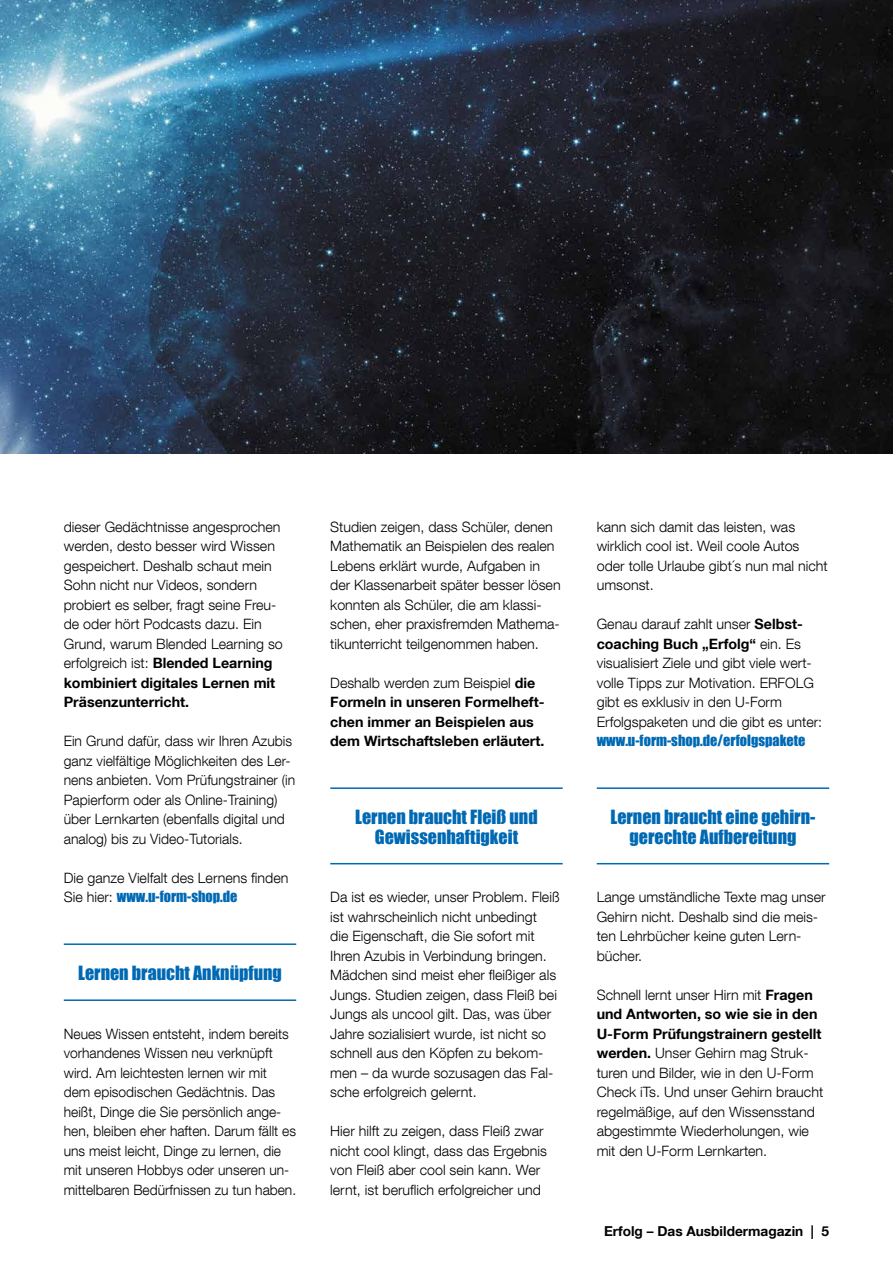
<style>
.page{position:relative;width:893px;height:1263px;background:#fff}
.page>*{position:absolute;margin:0;border:0;box-sizing:border-box;transform-origin:0 0}
.t1{font:18px/19.5px "Impact";color:#0069b4;text-align:center}
.t2{font:300 14.25px/19.5px "Helvetica Neue LT Com";color:#000}
.t3{font:700 14.25px/19.5px "Helvetica Neue LT Com";color:#000}
.t4{font:14.25px "Impact";color:#0069b4}
.t5{font:700 13.65px "Helvetica Neue LT Com";color:#000}
.s1{font-weight:700}
.s2{font-family:"Helvetica Neue LT Com";font-weight:300;color:#000}
.s3{font-weight:300}
</style>
<div class="page">
<img style="left:0;top:0;width:893px;height:454px">
<hr style="left:64px;top:943px;width:232px;height:2px;background:#0069b4">
<hr style="left:64px;top:999px;width:232px;height:2px;background:#0069b4">
<hr style="left:330px;top:787px;width:233px;height:2px;background:#0069b4">
<hr style="left:330px;top:863px;width:233px;height:1px;background:#0069b4">
<hr style="left:597px;top:787px;width:232px;height:2px;background:#0069b4">
<hr style="left:597px;top:863px;width:232px;height:1px;background:#0069b4">
<p class="t2" style="left:64px;top:517px;width:221px">dieser Gedächtnisse angesprochen werden, desto besser wird Wissen gespeichert. Deshalb schaut mein<br>Sohn nicht nur Videos, sondern probiert es selber, fragt seine Freu&shy;de oder hört Podcasts dazu. Ein<br>Grund, warum Blended Learning so erfolgreich ist: <span class="s1">Blended Learning kombiniert digitales Lernen mit<br>Präsenzunterricht.</span></p>
<p class="t2" style="left:64px;top:731px;width:233px">Ein Grund dafür, dass wir Ihren Azubis ganz vielfältige Möglichkeiten des Ler&shy;nens anbieten. Vom Prüfungstrainer (in Papierform oder als Online-Training) über Lernkarten (ebenfalls digital und analog) bis zu Video-Tutorials.</p>
<p class="t2" style="left:64px;top:868px;width:226px">Die ganze Vielfalt des Lernens finden</p>
<p class="t4" style="left:64px;top:886px;width:175px"><span class="s2">Sie hier:</span> www.u-form-shop.de</p>
<p class="t1" style="left:78px;top:963px;width:205px">Lernen braucht Anknüpfung</p>
<p class="t2" style="left:64px;top:1024px;width:234px">Neues Wissen entsteht, indem bereits vorhandenes Wissen neu verknüpft wird. Am leichtesten lernen wir mit dem episodischen Gedächtnis. Das heißt, Dinge die Sie persönlich ange&shy;hen, bleiben eher haften. Darum fällt es uns meist leicht, Dinge zu lernen, die mit unseren Hobbys oder unseren un&shy;mittelbaren Bedürfnissen zu tun haben.</p>
<p class="t2" style="left:330px;top:517px;width:232px">Studien zeigen, dass Schüler, denen Mathematik an Beispielen des realen Lebens erklärt wurde, Aufgaben in der Klassenarbeit später besser lösen konnten als Schüler, die am klassi&shy;schen, eher praxisfremden Mathema&shy;tikunterricht teilgenommen haben.</p>
<p class="t3" style="left:330px;top:673px;width:216px"><span class="s3">Deshalb werden zum Beispiel</span> die<br>Formeln in unseren Formelheft&shy;chen immer an Beispielen aus dem Wirtschaftsleben erläutert.</p>
<p class="t1" style="left:355px;top:807px;width:184px">Lernen braucht Fleiß und<br>Gewissenhaftigkeit</p>
<p class="t2" style="left:330px;top:887px;width:231px">Da ist es wieder, unser Problem. Fleiß ist wahrscheinlich nicht unbedingt<br>die Eigenschaft, die Sie sofort mit Ihren Azubis in Verbindung bringen.<br>Mädchen sind meist eher fleißiger als Jungs. Studien zeigen, dass Fleiß bei Jungs als uncool gilt. Das, was über Jahre sozialisiert wurde, ist nicht so schnell aus den Köpfen zu bekom&shy;men – da wurde sozusagen das Fal&shy;sche erfolgreich gelernt.</p>
<p class="t2" style="left:330px;top:1121px;width:218px">Hier hilft zu zeigen, dass Fleiß zwar nicht cool klingt, dass das Ergebnis von Fleiß aber cool sein kann. Wer lernt, ist beruflich erfolgreicher und</p>
<p class="t2" style="left:597px;top:517px;width:232px">kann sich damit das leisten, was wirklich cool ist. Weil coole Autos oder tolle Urlaube gibt´s nun mal nicht umsonst.</p>
<p class="t2" style="left:597px;top:614px;width:227px">Genau darauf zahlt unser <span class="s1">Selbst&shy;coaching Buch „Erfolg“</span> ein. Es visualisiert Ziele und gibt viele wert&shy;volle Tipps zur Motivation. ERFOLG gibt es exklusiv in den U-Form Erfolgspaketen und die gibt es unter:</p>
<p class="t4" style="left:597px;top:730px;width:210px">www.u-form-shop.de/erfolgspakete</p>
<p class="t1" style="left:610px;top:807px;width:206px">Lernen braucht eine gehirn&shy;gerechte Aufbereitung</p>
<p class="t2" style="left:597px;top:887px;width:230px">Lange umständliche Texte mag unser<br>Gehirn nicht. Deshalb sind die meis&shy;ten Lehrbücher keine guten Lern&shy;bücher.</p>
<p class="t2" style="left:597px;top:985px;width:228px">Schnell lernt unser Hirn mit <span class="s1">Fragen und Antworten, so wie sie in den U-Form Prüfungstrainern gestellt werden.</span> Unser Gehirn mag Struk&shy;turen und Bilder, wie in den U-Form Check iTs. Und unser Gehirn braucht regelmäßige, auf den Wissensstand abgestimmte Wiederholungen, wie mit den U-Form Lernkarten.</p>
<p class="t5" style="left:604px;top:1222px;width:227px">Erfolg – Das Ausbildermagazin | 5</p>
</div>
